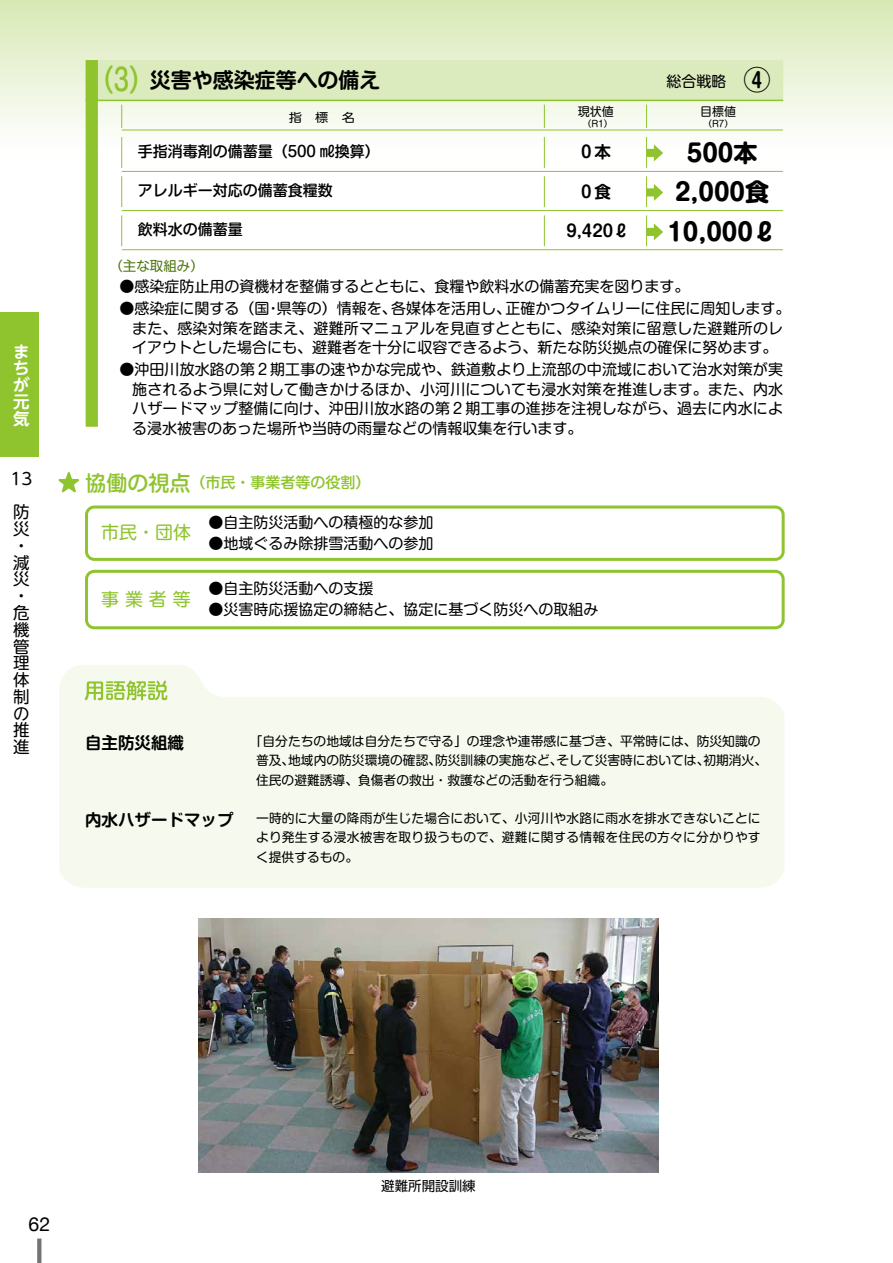
<style>
.page{position:relative;width:893px;height:1263px;background:#fff}
.page>*{position:absolute;margin:0;border:0;box-sizing:border-box;transform-origin:0 0}
.t1{font:500 30px "Shin M Go Pro";color:#8fc42f;scale:.81 1}
.t2{font:700 24px "Shin M Go Pro";color:#000}
.t3{font:700 21px "Shin M Go Pro De";color:#000}
.t4{font:19.5px "Helvetica Neue";color:#000}
.t5{font:18px "Shin M Go Pro";letter-spacing:.33em;color:#8fc42f}
.t6{font:700 16.5px "Shin M Go Pro De";color:#000}
.t7{font:16.5px/16.8px "UD Shin M Go Pro";color:#000}
.t8{font:700 16.5px/16.8px "UD Shin M Go Pro De";color:#fff;text-align:justify}
.t9{font:15px/19.5px "Shin M Go Pro";color:#000;text-align:center}
.t10{font:500 15px "Shin M Go Pro";color:#000}
.t11{font:500 15px "Shin M Go Pro";color:#8fc42f}
.t12{font:13.5px "Shin M Go Pro";color:#537812}
.t13{font:13.5px "Shin Go Pro";color:#000}
.t14{font:12.75px/19.5px "Shin M Go Pro";color:#000}
.t15{font:12px "Shin M Go Pro";color:#000}
.t16{font:12px "Shin M Go Pro";color:#000;scale:1.1 1}
.t17{font:9px "Shin M Go Pro";color:#000}
.s1{font-family:"Shin M Go Pro De";font-weight:700;font-size:27.3px}
.s2{font-size:21px}
</style>
<div class="page">
<div style="left:0;top:0;width:893px;height:154px;background:linear-gradient(to bottom,#d8e8b5,#fff)"></div>
<svg style="left:58px;top:472px;width:21px;height:21px"></svg>
<svg style="left:85px;top:505px;width:700px;height:56px"></svg>
<svg style="left:85px;top:569px;width:700px;height:61px"></svg>
<svg style="left:59px;top:665px;width:725px;height:223px;background:#f7faf0"></svg>
<svg style="left:85px;top:680px;width:82px;height:20px;background:#c3df8f"></svg>
<svg style="left:86px;top:60px;width:697px;height:367px"></svg>
<div style="left:647px;top:228px;width:7px;height:8px;background:#8fc42f"></div>
<svg style="left:37px;top:1238px;width:4px;height:25px"></svg>
<div style="left:0;top:313px;width:38px;height:144px;background:#8fc42f"></div>
<img style="left:198px;top:919px;width:461px;height:253px">
<p class="t8" style="left:13px;top:342px;width:18px">まちが元気</p>
<p class="t7" style="left:10px;top:461px;width:24px;line-height:33.6px">13防</p>
<p class="t7" style="left:13px;top:520px;width:18px">災・減災・危機管理体制の推進</p>
<h1 class="t1" style="left:90px;top:56px;width:80px">（3）</h1>
<p class="t9" style="left:666px;top:70px;width:106px">総合戦略 <span class="s1">④</span></p>
<p class="t16" style="left:289px;top:107px;width:62px">指　標　名</p>
<p class="t10" style="left:138px;top:139px;width:244px">手指消毒剤の備蓄量（500 ㎖換算）</p>
<p class="t10" style="left:138px;top:178px;width:196px">アレルギー対応の備蓄食糧数</p>
<p class="t10" style="left:138px;top:218px;width:106px">飲料水の備蓄量</p>
<h3 class="t3" style="left:150px;top:63px;width:232px">災害や感染症等への備え</h3>
<p class="t15" style="left:578px;top:102px;width:37px">現状値</p>
<p class="t15" style="left:700px;top:102px;width:37px">目標値</p>
<p class="t17" style="left:583px;top:116px;width:32px">（R1）</p>
<p class="t17" style="left:703px;top:116px;width:32px">（R7）</p>
<p class="t6" style="left:578px;top:139px;width:34px">０本</p>
<h2 class="t2" style="left:687px;top:133px;width:72px">500本</h2>
<p class="t6" style="left:578px;top:178px;width:34px">０食</p>
<h2 class="t2" style="left:675px;top:173px;width:96px">2,000食</h2>
<p class="t6" style="left:566px;top:218px;width:65px">9,420ℓ</p>
<h2 class="t2" style="left:667px;top:212px;width:111px">10,000ℓ</h2>
<p class="t12" style="left:109px;top:255px;width:96px">（主な取組み）</p>
<p class="t9" style="left:119px;top:275px;width:571px">●感染症防止用の資機材を整備するとともに、食糧や飲料水の備蓄充実を図ります。</p>
<p class="t9" style="left:119px;top:297px;width:673px">●感染症に関する（国・県等の）情報を、各媒体を活用し、正確かつタイムリーに住民に周知します。また、感染対策を踏まえ、避難所マニュアルを見直すとともに、感染対策に留意した避難所のレ<br>イアウトとした場合にも、避難者を十分に収容できるよう、新たな防災拠点の確保に努めます。</p>
<p class="t9" style="left:132px;top:358px;width:652px;text-align:justify;text-indent:-13px">●沖田川放水路の第２期工事の速やかな完成や、鉄道敷より上流部の中流域において治水対策が実施されるよう県に対して働きかけるほか、小河川についても浸水対策を推進します。また、内水ハザードマップ整備に向け、沖田川放水路の第２期工事の進捗を注視しながら、過去に内水による浸水被害のあった場所や当時の雨量などの情報収集を行います。</p>
<p class="t11" style="left:86px;top:471px;width:286px"><span class="s2">協働の視点</span>（市民・事業者等の役割）</p>
<p class="t5" style="left:101px;top:518px;width:91px">市民・団体</p>
<p class="t5" style="left:101px;top:585px;width:91px">事業者等</p>
<p class="t9" style="left:208px;top:511px;width:226px">●自主防災活動への積極的な参加</p>
<p class="t9" style="left:208px;top:532px;width:226px">●地域ぐるみ除排雪活動への参加</p>
<p class="t9" style="left:208px;top:576px;width:166px">●自主防災活動への支援</p>
<p class="t9" style="left:208px;top:597px;width:391px">●災害時応援協定の締結と、協定に基づく防災への取組み</p>
<p class="t6" style="left:85px;top:729px;width:100px">自主防災組織</p>
<p class="t14" style="left:256px;top:729px;width:512px;text-indent:-6px">「自分たちの地域は自分たちで守る」の理念や連帯感に基づき、平常時には、防災知識の普及、地域内の防災環境の確認、防災訓練の実施など、そして災害時においては、初期消火、住民の避難誘導、負傷者の救出・救護などの活動を行う組織。</p>
<p class="t6" style="left:85px;top:806px;width:150px">内水ハザードマップ</p>
<p class="t14" style="left:256px;top:807px;width:506px;text-align:justify">一時的に大量の降雨が生じた場合において、小河川や水路に雨水を排水できないことにより発生する浸水被害を取り扱うもので、避難に関する情報を住民の方々に分かりやすく提供するもの。</p>
<h3 class="t4" style="left:28px;top:1209px;width:23px">62</h3>
<p class="t13" style="left:381px;top:1175px;width:96px">避難所開設訓練</p>
</div>
